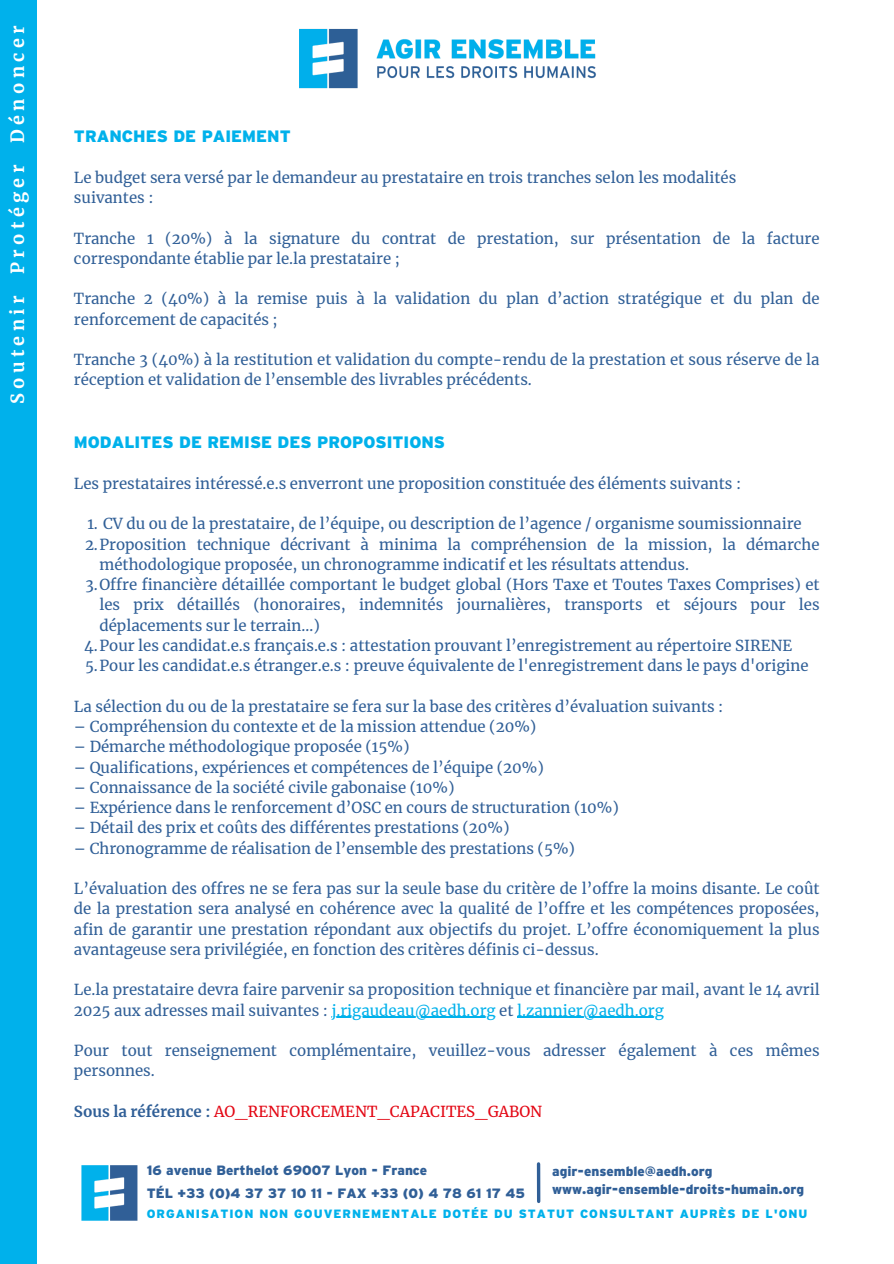
<style>
.page{position:relative;width:894px;height:1264px;background:#fff}
.page>*{position:absolute;margin:0;border:0;box-sizing:border-box;transform-origin:0 0}
.t1{font:700 18px "Merriweather";letter-spacing:.245em;color:#fff}
.t2{font:900 16.5px "Interstate";color:#00b1eb}
.t3{font:15px/20.2px "Merriweather";color:#305f97}
.t4{font:15px "Merriweather";color:#e30613}
.t5{font:900 13.5px/18px "Interstate";color:#305f97}
.t6{font:900 12px "Interstate";letter-spacing:.08em;color:#00b1eb}
.s1{color:#00b1eb}
.s2{font-weight:700;color:#305f97}
</style>
<div class="page">
<img style="left:299px;top:28px;width:297px;height:61px">
<hr style="left:331px;top:1016px;width:164px;height:1px;background:#00b1eb">
<hr style="left:517px;top:1016px;width:146px;height:1px;background:#00b1eb">
<img style="left:81px;top:1165px;width:57px;height:56px">
<svg style="left:536px;top:1163px;width:4px;height:38px"></svg>
<div style="left:0;top:0;width:37px;height:1263px;background:#00b1eb"></div>
<p class="t1" style="left:6px;top:404px;width:380px;rotate:-90deg">Soutenir Protéger Dénoncer</p>
<h2 class="t2" style="left:74px;top:127px;width:218px">TRANCHES DE PAIEMENT</h2>
<p class="t3" style="left:74px;top:167px;width:663px">Le budget sera versé par le demandeur au prestataire en trois tranches selon les modalités suivantes :</p>
<h1 class="t3" style="left:74px;top:228px;width:747px">Tranche 1 (20%) à la signature du contrat de prestation, sur présentation de la facture correspondante établie par le.la prestataire ;</h1>
<h3 class="t3" style="left:74px;top:289px;width:747px">Tranche 2 (40%) à la remise puis à la validation du plan d’action stratégique et du plan de renforcement de capacités ;</h3>
<h3 class="t3" style="left:74px;top:349px;width:747px">Tranche 3 (40%) à la restitution et validation du compte-rendu de la prestation et sous réserve de la réception et validation de l’ensemble des livrables précédents.</h3>
<h3 class="t2" style="left:74px;top:433px;width:372px">MODALITES DE REMISE DES PROPOSITIONS</h3>
<h3 class="t3" style="left:74px;top:473px;width:668px">Les prestataires intéressé.e.s enverront une proposition constituée des éléments suivants :</h3>
<h1 class="t3" style="left:87px;top:514px;width:715px">1. CV du ou de la prestataire, de l’équipe, ou description de l’agence / organisme soumissionnaire</h1>
<h3 class="t3" style="left:99px;top:534px;width:721px;text-indent:-14px">2.Proposition technique décrivant à minima la compréhension de la mission, la démarche méthodologique proposée, un chronogramme indicatif et les résultats attendus.</h3>
<p class="t3" style="left:99px;top:574px;width:721px;text-align:justify;text-indent:-14px">3.Offre financière détaillée comportant le budget global (Hors Taxe et Toutes Taxes Comprises) et les prix détaillés (honoraires, indemnités journalières, transports et séjours pour les déplacements sur le terrain…)</p>
<p class="t3" style="left:84px;top:635px;width:709px">4.Pour les candidat.e.s français.e.s : attestation prouvant l’enregistrement au répertoire SIRENE</p>
<p class="t3" style="left:85px;top:655px;width:724px">5.Pour les candidat.e.s étranger.e.s : preuve équivalente de l'enregistrement dans le pays d'origine</p>
<p class="t3" style="left:74px;top:696px;width:650px">La sélection du ou de la prestataire se fera sur la base des critères d’évaluation suivants :</p>
<p class="t3" style="left:74px;top:716px;width:464px">– Compréhension du contexte et de la mission attendue (20%)</p>
<p class="t3" style="left:74px;top:736px;width:337px">– Démarche méthodologique proposée (15%)</p>
<p class="t3" style="left:74px;top:757px;width:471px">– Qualifications, expériences et compétences de l’équipe (20%)</p>
<p class="t3" style="left:74px;top:777px;width:382px">– Connaissance de la société civile gabonaise (10%)</p>
<p class="t3" style="left:74px;top:797px;width:546px">– Expérience dans le renforcement d’OSC en cours de structuration (10%)</p>
<p class="t3" style="left:74px;top:817px;width:437px">– Détail des prix et coûts des différentes prestations (20%)</p>
<p class="t3" style="left:74px;top:838px;width:502px">– Chronogramme de réalisation de l’ensemble des prestations (5%)</p>
<p class="t3" style="left:74px;top:878px;width:747px;text-align:justify">L’évaluation des offres ne se fera pas sur la seule base du critère de l’offre la moins disante. Le coût de la prestation sera analysé en cohérence avec la qualité de l’offre et les compétences proposées, afin de garantir une prestation répondant aux objectifs du projet. L’offre économiquement la plus avantageuse sera privilégiée, en fonction des critères définis ci-dessus.</p>
<h3 class="t3" style="left:74px;top:979px;width:747px">Le.la prestataire devra faire parvenir sa proposition technique et financière par mail, avant le 14 avril<br>2025 aux adresses mail suivantes : <span class="s1">j.rigaudeau@aedh.org</span> et <span class="s1">l.zannier@aedh.org</span></h3>
<h3 class="t3" style="left:74px;top:1040px;width:747px">Pour tout renseignement complémentaire, veuillez-vous adresser également à ces mêmes personnes.</h3>
<h3 class="t4" style="left:74px;top:1102px;width:469px"><span class="s2">Sous la référence :</span> AO_RENFORCEMENT_CAPACITES_GABON</h3>
<h3 class="t5" style="left:147px;top:1160px;width:282px">16 avenue Berthelot 69007 Lyon - France</h3>
<h3 class="t5" style="left:147px;top:1183px;width:380px">TÉL +33 (0)4 37 37 10 11 - FAX +33 (0) 4 78 61 17 45</h3>
<p class="t6" style="left:147px;top:1206px;width:662px">ORGANISATION NON GOUVERNEMENTALE DOTÉE DU STATUT CONSULTANT AUPRÈS DE L'ONU</p>
<p class="t5" style="left:552px;top:1162px;width:253px">agir-ensemble@aedh.org www.agir-ensemble-droits-humain.org</p>
</div>
